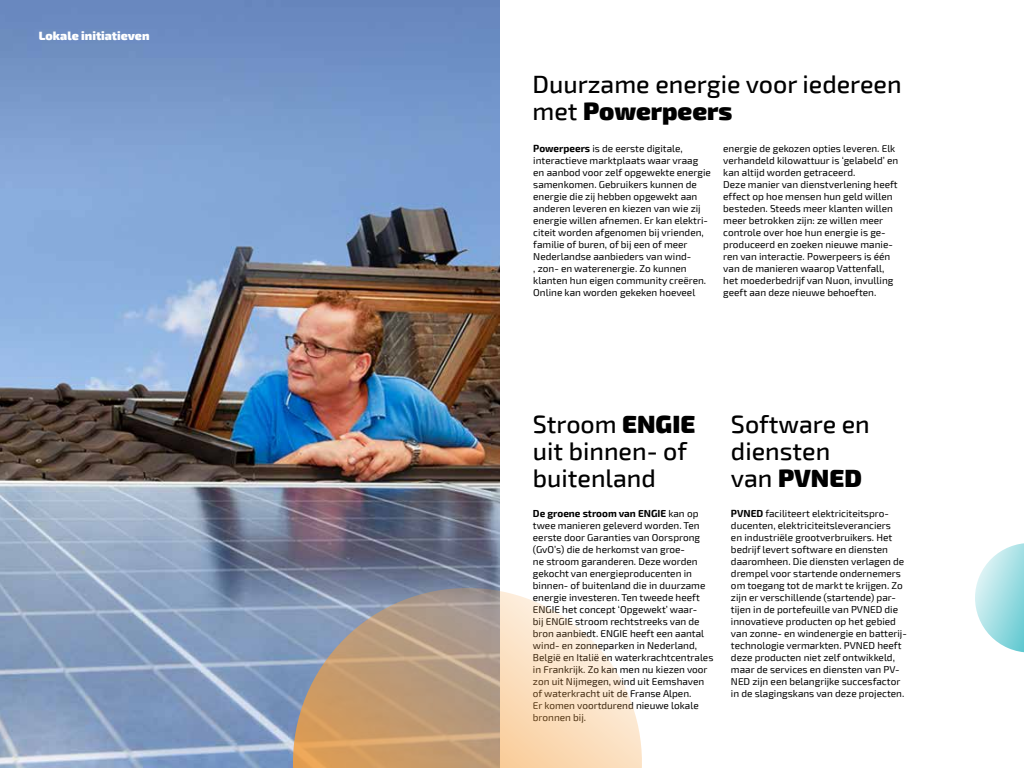
<style>
.page{position:relative;width:1024px;height:768px;background:#fff}
.page>*{position:absolute;margin:0;border:0;box-sizing:border-box;transform-origin:0 0}
.t1{font:500 25px/27px "Exo 2";color:#000}
.t2{font:900 12px "Exo 2";color:#fff}
.t3{font:10px/12px "Exo 2";color:#000}
.s1{font-weight:900}
.s2{font-weight:700}
</style>
<div class="page">
<img style="left:0;top:1px;width:500px;height:767px">
<svg style="left:274px;top:569px;width:368px;height:199px;background:#cab8a7"></svg>
<svg style="left:975px;top:543px;width:49px;height:110px"></svg>
<p class="t2" style="left:39px;top:28px;width:112px">Lokale initiatieven</p>
<h1 class="t1" style="left:533px;top:71px;width:371px">Duurzame energie voor iedereen met <span class="s1">Powerpeers</span></h1>
<p class="t3" style="left:533px;top:143px;width:179px"><span class="s2">Powerpeers</span> is de eerste digitale, interactieve marktplaats waar vraag en aanbod voor zelf opgewekte energie samenkomen. Gebruikers kunnen de energie die zij hebben opgewekt aan anderen leveren en kiezen van wie zij energie willen afnemen. Er kan elektri&shy;citeit worden afgenomen bij vrienden, familie of buren, of bij een of meer Nederlandse aanbieders van wind-<br>, zon- en waterenergie. Zo kunnen klanten hun eigen community creëren.<br>Online kan worden gekeken hoeveel</p>
<p class="t3" style="left:723px;top:143px;width:177px">energie de gekozen opties leveren. Elk verhandeld kilowattuur is ‘gelabeld’ en kan altijd worden getraceerd.<br>Deze manier van dienstverlening heeft effect op hoe mensen hun geld willen besteden. Steeds meer klanten willen meer betrokken zijn: ze willen meer controle over hoe hun energie is ge&shy;produceerd en zoeken nieuwe manie&shy;ren van interactie. Powerpeers is één van de manieren waarop Vattenfall, het moederbedrijf van Nuon, invulling geeft aan deze nieuwe behoeften.</p>
<h1 class="t1" style="left:533px;top:411px;width:164px">Stroom <span class="s1">ENGIE </span>uit binnen- of buitenland</h1>
<p class="t3" style="left:533px;top:507px;width:182px"><span class="s2">De groene stroom van ENGIE</span> kan op twee manieren geleverd worden. Ten eerste door Garanties van Oorsprong (GvO’s) die de herkomst van groe-<br>ne stroom garanderen. Deze worden gekocht van energieproducenten in binnen- of buitenland die in duurzame energie investeren. Ten tweede heeft ENGIE het concept ‘Opgewekt’ waar-<br>bij ENGIE stroom rechtstreeks van de bron aanbiedt. ENGIE heeft een aantal wind- en zonneparken in Nederland, België en Italië en waterkrachtcentrales in Frankrijk. Zo kan men nu kiezen voor zon uit Nijmegen, wind uit Eemshaven of waterkracht uit de Franse Alpen.<br>Er komen voortdurend nieuwe lokale bronnen bij.</p>
<h1 class="t1" style="left:731px;top:411px;width:140px">Software en diensten van <span class="s1">PVNED</span></h1>
<p class="t3" style="left:731px;top:507px;width:177px"><span class="s2">PVNED</span> faciliteert elektriciteitspro&shy;ducenten, elektriciteitsleveranciers<br>en industriële grootverbruikers. Het bedrijf levert software en diensten daaromheen. Die diensten verlagen de drempel voor startende ondernemers om toegang tot de markt te krijgen. Zo zijn er verschillende (startende) par&shy;tijen in de portefeuille van PVNED die innovatieve producten op het gebied van zonne- en windenergie en batterij&shy;technologie vermarkten. PVNED heeft deze producten niet zelf ontwikkeld, maar de services en diensten van PV-NED zijn een belangrijke succesfactor in de slagingskans van deze projecten.</p>
</div>
